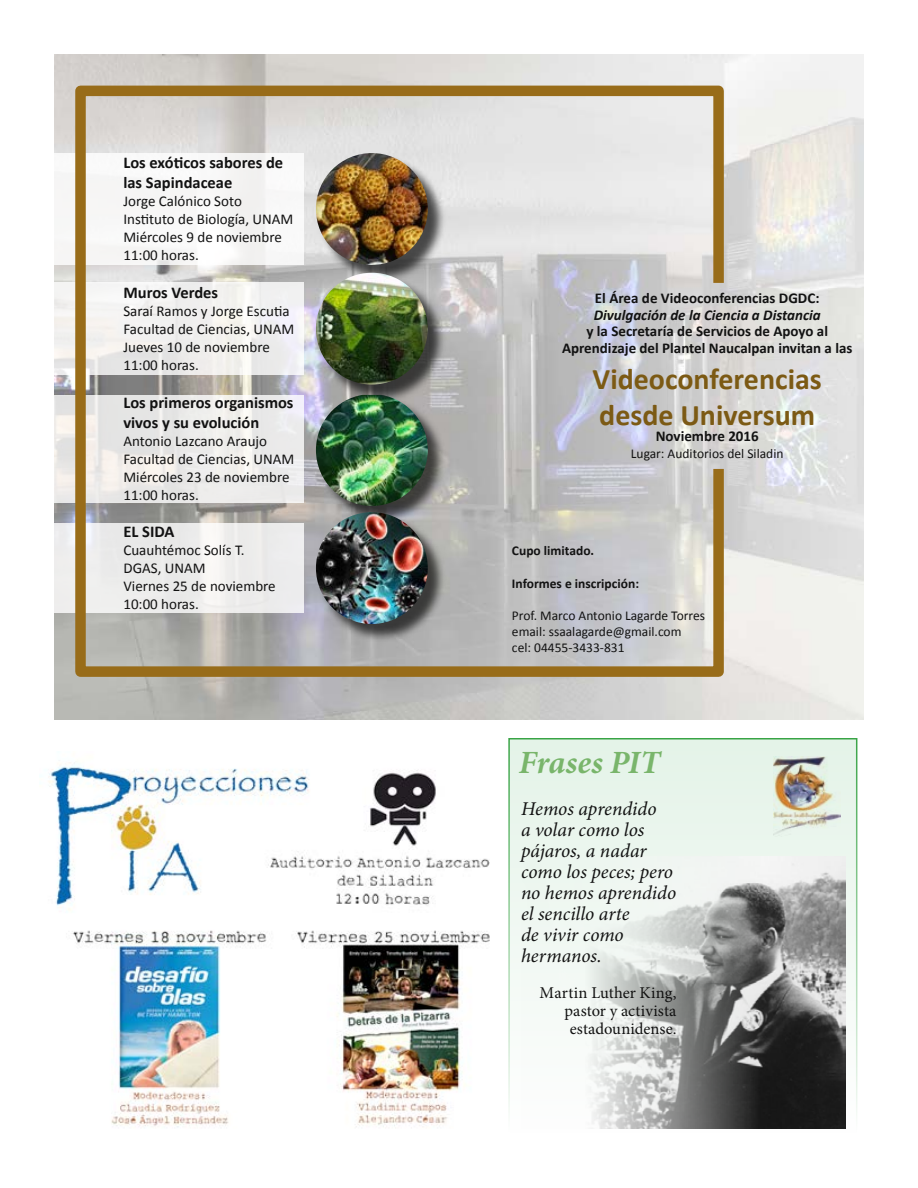
<style>
.page{position:relative;width:918px;height:1188px;background:#fff}
.page>*{position:absolute;margin:0;border:0;box-sizing:border-box;transform-origin:0 0}
.t1{font:italic 700 32.4px "Minion Pro";letter-spacing:-.005em;color:#79b56b}
.t2{font:700 30px/36px "Calibri";color:#7c5a14}
.t3{font:italic 19.5px/21px "Minion Pro";color:#121212}
.t4{font:700 16.5px/19.8px "Calibri";color:#121212}
.t5{font:16.5px/18px "Minion Pro";color:#121212;text-align:right}
.t6{font:15px/18px "Calibri";color:#121212}
.t7{font:700 15px/16.5px "Calibri";color:#121212;text-align:center}
.t8{font:italic 700 15px "Calibri";color:#121212}
.t9{font:13.5px/16.2px "Calibri";color:#121212}
.t10{font:700 13.5px "Calibri";color:#121212}
</style>
<div class="page">
<img style="left:48px;top:762px;width:442px;height:366px">
<div style="left:508px;top:738px;width:349px;height:397px;background:#e4f3e8"></div>
<img style="left:774px;top:756px;width:67px;height:79px">
<img style="left:522px;top:857px;width:324px;height:272px">
<img style="left:54px;top:54px;width:810px;height:666px">
<div style="left:54px;top:153px;width:249px;height:112px;background:#f6f6f6"></div>
<svg style="left:54px;top:282px;width:16px;height:93px"></svg>
<svg style="left:54px;top:395px;width:16px;height:108px;background:#ebe9e7"></svg>
<div style="left:54px;top:523px;width:249px;height:90px;background:#eeeeed"></div>
<svg style="left:70px;top:80px;width:659px;height:602px"></svg>
<div style="left:318px;top:156px;width:128px;height:128px;background:#121212;opacity:.75"></div>
<img style="left:316px;top:153px;width:112px;height:112px;border-radius:56px">
<div style="left:318px;top:398px;width:128px;height:127px;background:#121212;opacity:.75"></div>
<img style="left:316px;top:395px;width:112px;height:111px">
<div style="left:318px;top:515px;width:128px;height:127px;background:#121212;opacity:.75"></div>
<img style="left:316px;top:512px;width:112px;height:112px;border-radius:56px">
<div style="left:318px;top:275px;width:128px;height:129px;background:#121212;opacity:.75"></div>
<img style="left:316px;top:273px;width:112px;height:112px;border-radius:56px">
<p class="t4" style="left:123px;top:153px;width:161px">Los exóticos sabores de las Sapindaceae</p>
<p class="t6" style="left:123px;top:192px;width:172px">Jorge Calónico Soto<br>Instituto de Biología, UNAM<br>Miércoles 9 de noviembre<br>11:00 horas.</p>
<p class="t4" style="left:123px;top:283px;width:96px">Muros Verdes</p>
<p class="t6" style="left:123px;top:302px;width:172px">Saraí Ramos y Jorge Escutia<br>Facultad de Ciencias, UNAM<br>Jueves 10 de noviembre<br>11:00 horas.</p>
<p class="t4" style="left:123px;top:392px;width:172px">Los primeros organismos vivos y su evolución</p>
<p class="t6" style="left:123px;top:432px;width:172px">Antonio Lazcano Araujo<br>Facultad de Ciencias, UNAM<br>Miércoles 23 de noviembre<br>11:00 horas.</p>
<p class="t4" style="left:123px;top:522px;width:52px">EL SIDA</p>
<p class="t6" style="left:123px;top:542px;width:154px">Cuauhtémoc Solís T.<br>DGAS, UNAM<br>Viernes 25 de noviembre<br>10:00 horas.</p>
<p class="t7" style="left:595px;top:290px;width:226px">El Área de Videoconferencias DGDC:</p>
<p class="t8" style="left:594px;top:305px;width:229px">Divulgación de la Ciencia a Distancia</p>
<p class="t7" style="left:562px;top:323px;width:292px">y la Secretaría de Servicios de Apoyo al<br>Aprendizaje del Plantel Naucalpan invitan a las</p>
<h2 class="t2" style="left:593px;top:361px;width:231px">Videoconferencias desde Universum</h2>
<p class="t7" style="left:656px;top:428px;width:105px">Noviembre 2016</p>
<p class="t9" style="left:631px;top:445px;width:154px">Lugar: Auditorios del Siladin</p>
<p class="t10" style="left:512px;top:542px;width:84px">Cupo limitado.</p>
<p class="t10" style="left:512px;top:574px;width:129px">Informes e inscripción:</p>
<p class="t9" style="left:512px;top:607px;width:195px">Prof. Marco Antonio Lagarde Torres email: ssaalagarde@gmail.com<br>cel: 04455-3433-831</p>
<h1 class="t1" style="left:519px;top:740px;width:143px">Frases PIT</h1>
<h3 class="t3" style="left:521px;top:798px;width:157px">Hemos aprendido<br>a volar como los pájaros, a nadar como los peces; pero no hemos aprendido el sencillo arte<br>de vivir como hermanos.</h3>
<p class="t5" style="left:540px;top:984px;width:138px">Martin Luther King, pastor y activista estadounidense.</p>
</div>
